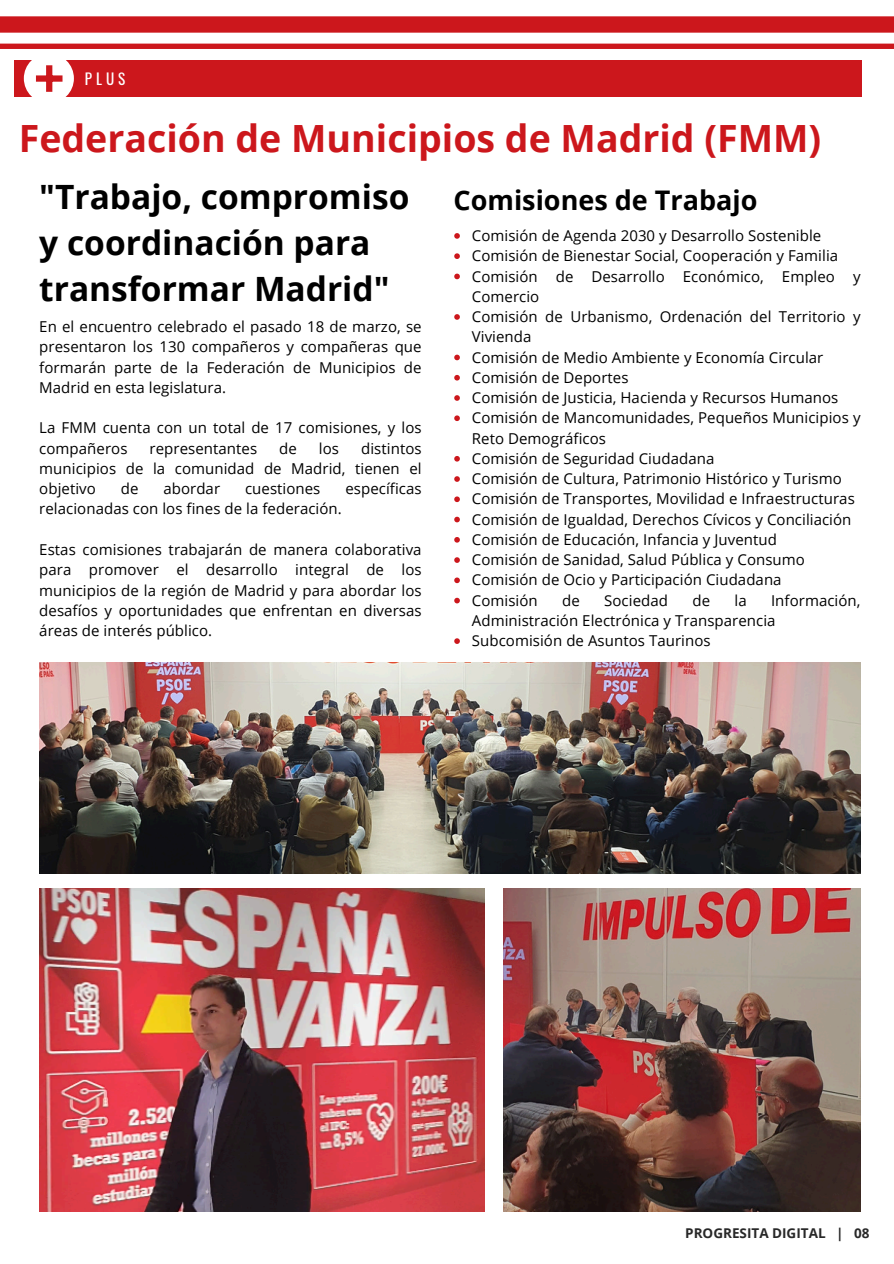
<style>
.page{position:relative;width:894px;height:1264px;background:#fff}
.page>*{position:absolute;margin:0;border:0;box-sizing:border-box;transform-origin:0 0}
.t1{font:700 37.5px "Open Sans";color:#cc171c}
.t2{font:700 33.45px/46.2px "Open Sans";color:#000}
.t3{font:700 27px "Open Sans";color:#000}
.t4{font:15.15px "Oswald";color:#fff}
.t5{font:15px/20.2px "Open Sans";letter-spacing:.005em;color:#000}
.t6{font:700 13.5px "Open Sans";color:#282828}
</style>
<div class="page">
<svg style="left:0;top:16px;width:893px;height:33px"></svg>
<div style="left:14px;top:60px;width:848px;height:37px;background:#cc171c"></div>
<div style="left:24px;top:53px;width:50px;height:50px;background:#fff;border-radius:50%"></div>
<svg style="left:36px;top:65px;width:26px;height:27px"></svg>
<img style="left:39px;top:662px;width:820px;height:211px">
<img style="left:39px;top:888px;width:445px;height:323px">
<img style="left:503px;top:888px;width:357px;height:323px">
<svg style="left:454px;top:233px;width:5px;height:6px"></svg>
<svg style="left:454px;top:253px;width:5px;height:6px"></svg>
<svg style="left:454px;top:273px;width:5px;height:6px"></svg>
<svg style="left:454px;top:314px;width:5px;height:6px"></svg>
<svg style="left:454px;top:354px;width:5px;height:6px"></svg>
<svg style="left:454px;top:375px;width:5px;height:5px"></svg>
<svg style="left:454px;top:395px;width:5px;height:6px"></svg>
<svg style="left:454px;top:415px;width:5px;height:6px"></svg>
<svg style="left:454px;top:456px;width:5px;height:5px"></svg>
<svg style="left:454px;top:476px;width:5px;height:6px"></svg>
<svg style="left:454px;top:496px;width:5px;height:6px"></svg>
<svg style="left:454px;top:516px;width:5px;height:6px"></svg>
<svg style="left:454px;top:537px;width:5px;height:5px"></svg>
<svg style="left:454px;top:557px;width:5px;height:6px"></svg>
<svg style="left:454px;top:577px;width:5px;height:6px"></svg>
<svg style="left:454px;top:597px;width:5px;height:6px"></svg>
<svg style="left:454px;top:638px;width:5px;height:6px"></svg>
<h3 class="t4" style="left:85px;top:66px;width:42px">PLUS</h3>
<h5 class="t1" style="left:19px;top:112px;width:803px">Federación de Municipios de Madrid (FMM)</h5>
<h1 class="t2" style="left:39px;top:173px;width:371px">"Trabajo, compromiso y coordinación para transformar Madrid"</h1>
<h2 class="t5" style="left:39px;top:316px;width:384px;text-align:justify">En el encuentro celebrado el pasado 18 de marzo, se presentaron los 130 compañeros y compañeras que formarán parte de la Federación de Municipios de Madrid en esta legislatura.</h2>
<h5 class="t5" style="left:39px;top:417px;width:384px">La FMM cuenta con un total de 17 comisiones, y los compañeros</h5>
<h5 class="t5" style="left:39px;top:438px;width:384px;text-align:justify;text-indent:322px">distintos municipios de la comunidad de Madrid, tienen el objetivo</h5>
<h5 class="t5" style="left:149px;top:438px;width:109px">representantes</h5>
<h5 class="t5" style="left:279px;top:438px;width:19px">de</h5>
<h5 class="t5" style="left:319px;top:438px;width:22px">los</h5>
<h5 class="t5" style="left:121px;top:478px;width:19px">de</h5>
<h5 class="t5" style="left:163px;top:478px;width:58px">abordar</h5>
<h5 class="t5" style="left:245px;top:478px;width:77px">cuestiones</h5>
<h5 class="t5" style="left:345px;top:478px;width:78px">específicas</h5>
<h5 class="t5" style="left:39px;top:498px;width:304px">relacionadas con los fines de la federación.</h5>
<h5 class="t5" style="left:39px;top:539px;width:384px;text-align:justify">Estas comisiones trabajarán de manera colaborativa para promover el desarrollo integral de los municipios de la región de Madrid y para abordar los desafíos y oportunidades que enfrentan en diversas áreas de interés público.</h5>
<p class="t3" style="left:453px;top:181px;width:305px">Comisiones de Trabajo</p>
<p class="t5" style="left:471px;top:225px;width:351px">Comisión de Agenda 2030 y Desarrollo Sostenible</p>
<p class="t5" style="left:471px;top:245px;width:368px">Comisión de Bienestar Social, Cooperación y Familia</p>
<p class="t5" style="left:471px;top:265px;width:390px">Comisión de Desarrollo Económico, Empleo y<br>Comercio</p>
<p class="t5" style="left:471px;top:306px;width:390px">Comisión de Urbanismo, Ordenación del Territorio y<br>Vivienda</p>
<p class="t5" style="left:471px;top:346px;width:353px">Comisión de Medio Ambiente y Economía Circular</p>
<p class="t5" style="left:471px;top:367px;width:158px">Comisión de Deportes</p>
<p class="t5" style="left:471px;top:387px;width:368px">Comisión de Justicia, Hacienda y Recursos Humanos</p>
<p class="t5" style="left:471px;top:407px;width:390px">Comisión de Mancomunidades, Pequeños Municipios y<br>Reto Demográficos</p>
<p class="t5" style="left:471px;top:448px;width:244px">Comisión de Seguridad Ciudadana</p>
<p class="t5" style="left:471px;top:468px;width:371px">Comisión de Cultura, Patrimonio Histórico y Turismo</p>
<p class="t5" style="left:471px;top:488px;width:384px">Comisión de Transportes, Movilidad e Infraestructuras</p>
<p class="t5" style="left:471px;top:508px;width:381px">Comisión de Igualdad, Derechos Cívicos y Conciliación</p>
<p class="t5" style="left:471px;top:529px;width:306px">Comisión de Educación, Infancia y Juventud</p>
<p class="t5" style="left:471px;top:549px;width:334px">Comisión de Sanidad, Salud Pública y Consumo</p>
<p class="t5" style="left:471px;top:569px;width:311px">Comisión de Ocio y Participación Ciudadana</p>
<p class="t5" style="left:471px;top:589px;width:67px">Comisión</p>
<p class="t5" style="left:562px;top:589px;width:19px">de</p>
<p class="t5" style="left:604px;top:589px;width:65px">Sociedad</p>
<p class="t5" style="left:692px;top:589px;width:19px">de</p>
<p class="t5" style="left:734px;top:589px;width:14px">la</p>
<p class="t5" style="left:471px;top:589px;width:390px;text-indent:299px">Información,<br>Administración Electrónica y Transparencia</p>
<p class="t5" style="left:471px;top:630px;width:240px">Subcomisión de Asuntos Taurinos</p>
<h4 class="t6" style="left:685px;top:1223px;width:186px">PROGRESITA DIGITAL | 08</h4>
</div>
